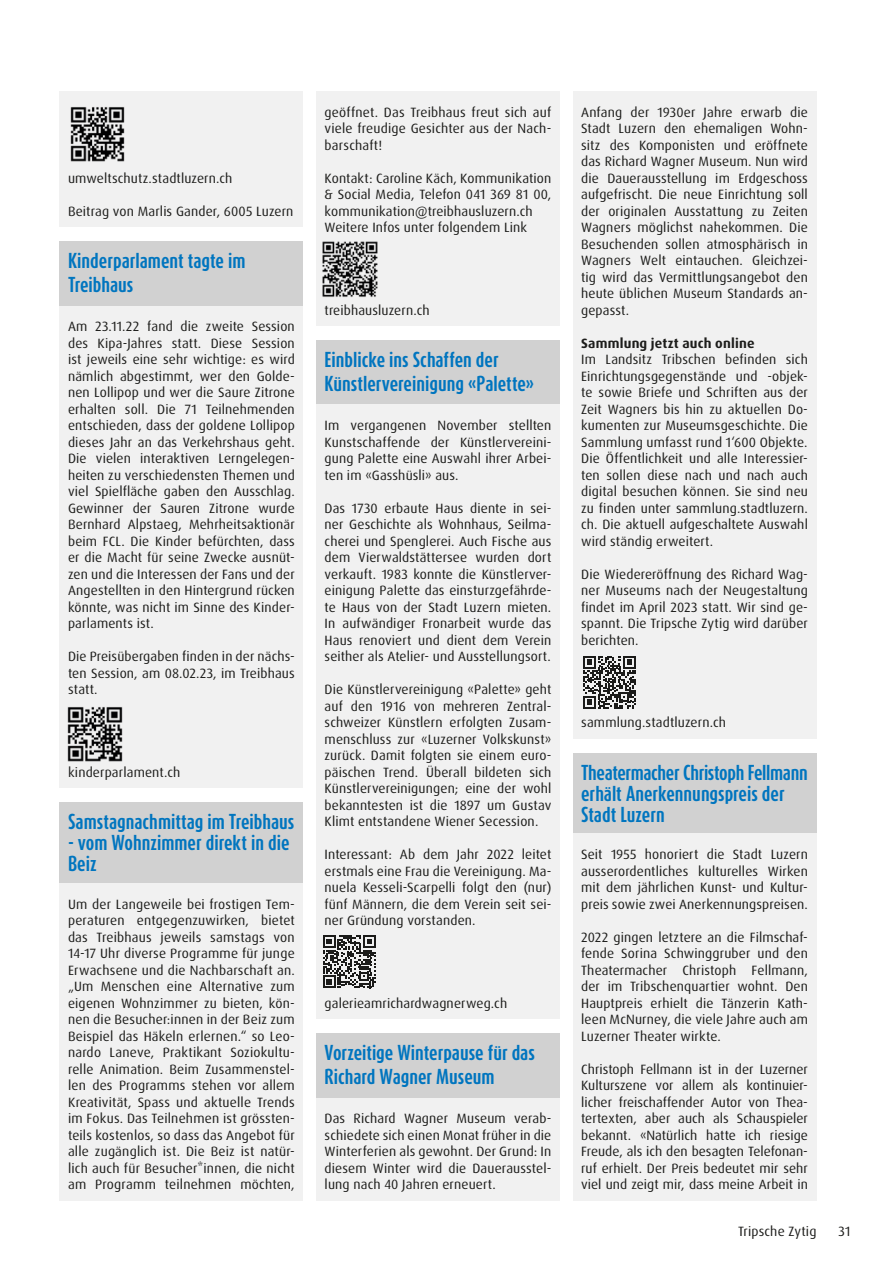
<style>
.page{position:relative;width:893px;height:1263px;background:#fff}
.page>*{position:absolute;margin:0;border:0;box-sizing:border-box;transform-origin:0 0}
.DN_Titel{font:700 18px/24px "Dax Compact Pro";color:#0075bf}
.DN_Grundtext{font:13.5px/16.5px "Dax Pro";letter-spacing:.01em;color:#1d1d1b;text-align:justify}
.DN_Grundtext-2{font:700 13.5px "Dax Pro";letter-spacing:.015em;color:#1d1d1b}
</style>
<div class="page">
<div style="left:60px;top:91px;width:243px;height:37px;background:#f1f1f1"></div>
<div style="left:60px;top:124px;width:243px;height:37px;background:#f1f1f1"></div>
<div style="left:60px;top:157px;width:243px;height:37px;background:#f1f1f1"></div>
<div style="left:60px;top:190px;width:243px;height:37px;background:#f1f1f1"></div>
<div style="left:60px;top:241px;width:243px;height:65px;background:#d1d1d1"></div>
<div style="left:60px;top:306px;width:243px;height:333px;background:#f1f1f1"></div>
<div style="left:60px;top:636px;width:243px;height:69px;background:#f1f1f1"></div>
<div style="left:60px;top:702px;width:243px;height:36px;background:#f1f1f1"></div>
<div style="left:60px;top:735px;width:243px;height:36px;background:#f1f1f1"></div>
<div style="left:60px;top:751px;width:243px;height:37px;background:#f1f1f1"></div>
<div style="left:60px;top:802px;width:243px;height:86px;background:#d1d1d1"></div>
<div style="left:60px;top:883px;width:243px;height:317px;background:#f1f1f1"></div>
<div style="left:316px;top:91px;width:244px;height:70px;background:#f1f1f1"></div>
<div style="left:316px;top:157px;width:244px;height:70px;background:#f1f1f1"></div>
<div style="left:316px;top:223px;width:244px;height:37px;background:#f1f1f1"></div>
<div style="left:316px;top:256px;width:244px;height:37px;background:#f1f1f1"></div>
<div style="left:316px;top:289px;width:244px;height:37px;background:#f1f1f1"></div>
<div style="left:316px;top:340px;width:244px;height:65px;background:#d1d1d1"></div>
<div style="left:316px;top:405px;width:244px;height:86px;background:#f1f1f1"></div>
<div style="left:316px;top:487px;width:244px;height:185px;background:#f1f1f1"></div>
<div style="left:316px;top:669px;width:244px;height:168px;background:#f1f1f1"></div>
<div style="left:316px;top:834px;width:244px;height:102px;background:#f1f1f1"></div>
<div style="left:316px;top:933px;width:244px;height:36px;background:#f1f1f1"></div>
<div style="left:316px;top:966px;width:244px;height:36px;background:#f1f1f1"></div>
<div style="left:316px;top:982px;width:244px;height:37px;background:#f1f1f1"></div>
<div style="left:316px;top:1033px;width:244px;height:65px;background:#d1d1d1"></div>
<div style="left:316px;top:1098px;width:244px;height:102px;background:#f1f1f1"></div>
<div style="left:573px;top:91px;width:243px;height:235px;background:#f1f1f1"></div>
<div style="left:573px;top:322px;width:243px;height:37px;background:#f1f1f1"></div>
<div style="left:573px;top:339px;width:243px;height:119px;background:#f1f1f1"></div>
<div style="left:573px;top:438px;width:243px;height:119px;background:#f1f1f1"></div>
<div style="left:573px;top:553px;width:243px;height:103px;background:#f1f1f1"></div>
<div style="left:573px;top:652px;width:243px;height:37px;background:#f1f1f1"></div>
<div style="left:573px;top:685px;width:243px;height:37px;background:#f1f1f1"></div>
<div style="left:573px;top:702px;width:243px;height:36px;background:#f1f1f1"></div>
<div style="left:573px;top:753px;width:243px;height:85px;background:#d1d1d1"></div>
<div style="left:573px;top:834px;width:243px;height:86px;background:#f1f1f1"></div>
<div style="left:573px;top:916px;width:243px;height:136px;background:#f1f1f1"></div>
<div style="left:573px;top:1048px;width:243px;height:152px;background:#f1f1f1"></div>
<img style="left:70px;top:107px;width:55px;height:55px">
<img style="left:67px;top:707px;width:56px;height:55px">
<img style="left:322px;top:241px;width:56px;height:56px">
<svg style="left:323px;top:935px;width:53px;height:53px"></svg>
<svg style="left:583px;top:656px;width:53px;height:53px"></svg>
<p class="DN_Grundtext" style="left:68px;top:170px;width:166px">umweltschutz.stadtluzern.ch</p>
<p class="DN_Grundtext" style="left:68px;top:203px;width:227px">Beitrag von Marlis Gander, 6005 Luzern</p>
<p class="DN_Titel" style="left:68px;top:249px;width:179px">Kinderparlament tagte im<br>Treibhaus</p>
<p class="DN_Grundtext" style="left:68px;top:318px;width:228px">Am 23.11.22 fand die zweite Session des Kipa-Jahres statt. Diese Session ist jeweils eine sehr wichtige: es wird nämlich abgestimmt, wer den Golde&shy;nen Lollipop und wer die Saure Zitrone erhalten soll. Die 71 Teilnehmenden entschieden, dass der goldene Lollipop dieses Jahr an das Verkehrshaus geht.<br>Die vielen interaktiven Lerngelegen&shy;heiten zu verschiedensten Themen und viel Spielfläche gaben den Ausschlag.<br>Gewinner der Sauren Zitrone wurde Bernhard Alpstaeg, Mehrheitsaktionär beim FCL. Die Kinder befürchten, dass er die Macht für seine Zwecke ausnüt&shy;zen und die Interessen der Fans und der Angestellten in den Hintergrund rücken könnte, was nicht im Sinne des Kinder&shy;parlaments ist.</p>
<p class="DN_Grundtext" style="left:68px;top:648px;width:228px">Die Preisübergaben finden in der nächs&shy;ten Session, am 08.02.23, im Treibhaus statt.</p>
<p class="DN_Grundtext" style="left:68px;top:764px;width:114px">kinderparlament.ch</p>
<p class="DN_Titel" style="left:68px;top:810px;width:228px">Samstagnachmittag im Treibhaus</p>
<p class="DN_Titel" style="left:68px;top:832px;width:223px;line-height:21px">- vom Wohnzimmer direkt in die<br>Beiz</p>
<p class="DN_Grundtext" style="left:68px;top:896px;width:228px">Um der Langeweile bei frostigen Tem&shy;peraturen entgegenzuwirken, bietet das Treibhaus jeweils samstags von 14-17 Uhr diverse Programme für junge Erwachsene und die Nachbarschaft an. „Um Menschen eine Alternative zum eigenen Wohnzimmer zu bieten, kön&shy;nen die Besucher:innen in der Beiz zum Beispiel das Häkeln erlernen.“ so Leo&shy;nardo Laneve, Praktikant Soziokultu&shy;relle Animation. Beim Zusammenstel&shy;len des Programms stehen vor allem Kreativität, Spass und aktuelle Trends im Fokus. Das Teilnehmen ist grössten&shy;teils kostenlos, so dass das Angebot für alle zugänglich ist. Die Beiz ist natür&shy;lich auch für Besucher*innen, die nicht am Programm teilnehmen möchten,</p>
<p class="DN_Grundtext" style="left:325px;top:104px;width:228px">geöffnet. Das Treibhaus freut sich auf viele freudige Gesichter aus der Nach&shy;barschaft!</p>
<p class="DN_Grundtext" style="left:325px;top:170px;width:228px">Kontakt: Caroline Käch, Kommunikation &amp; Social Media, Telefon 041 369 81 00, kommunikation@treibhausluzern.ch</p>
<p class="DN_Grundtext" style="left:325px;top:219px;width:204px">Weitere Infos unter folgendem Link</p>
<p class="DN_Grundtext" style="left:325px;top:302px;width:107px">treibhausluzern.ch</p>
<p class="DN_Titel" style="left:325px;top:348px;width:211px">Einblicke ins Schaffen der<br>Künstlervereinigung «Palette»</p>
<p class="DN_Grundtext" style="left:325px;top:417px;width:228px">Im vergangenen November stellten Kunstschaffende der Künstlervereini&shy;gung Palette eine Auswahl ihrer Arbei&shy;ten im «Gasshüsli» aus.</p>
<p class="DN_Grundtext" style="left:325px;top:500px;width:228px">Das 1730 erbaute Haus diente in sei&shy;ner Geschichte als Wohnhaus, Seilma&shy;cherei und Spenglerei. Auch Fische aus dem Vierwaldstättersee wurden dort verkauft. 1983 konnte die Künstlerver&shy;einigung Palette das einsturzgefährde&shy;te Haus von der Stadt Luzern mieten.<br>In aufwändiger Fronarbeit wurde das Haus renoviert und dient dem Verein seither als Atelier- und Ausstellungsort.</p>
<p class="DN_Grundtext" style="left:325px;top:681px;width:228px">Die Künstlervereinigung «Palette» geht auf den 1916 von mehreren Zentral&shy;schweizer Künstlern erfolgten Zusam&shy;menschluss zur «Luzerner Volkskunst» zurück. Damit folgten sie einem euro&shy;päischen Trend. Überall bildeten sich Künstlervereinigungen; eine der wohl bekanntesten ist die 1897 um Gustav Klimt entstandene Wiener Secession.</p>
<p class="DN_Grundtext" style="left:325px;top:846px;width:228px">Interessant: Ab dem Jahr 2022 leitet erstmals eine Frau die Vereinigung. Ma&shy;nuela Kesseli-Scarpelli folgt den (nur) fünf Männern, die dem Verein seit sei&shy;ner Gründung vorstanden.</p>
<p class="DN_Grundtext" style="left:325px;top:995px;width:184px">galerieamrichardwagnerweg.ch</p>
<p class="DN_Titel" style="left:325px;top:1041px;width:212px">Vorzeitige Winterpause für das<br>Richard Wagner Museum</p>
<p class="DN_Grundtext" style="left:325px;top:1110px;width:228px">Das Richard Wagner Museum verab&shy;schiedete sich einen Monat früher in die Winterferien als gewohnt. Der Grund: In diesem Winter wird die Dauerausstel&shy;lung nach 40 Jahren erneuert.</p>
<p class="DN_Grundtext" style="left:581px;top:104px;width:228px">Anfang der 1930er Jahre erwarb die Stadt Luzern den ehemaligen Wohn&shy;sitz des Komponisten und eröffnete das Richard Wagner Museum. Nun wird die Dauerausstellung im Erdgeschoss aufgefrischt. Die neue Einrichtung soll der originalen Ausstattung zu Zeiten Wagners möglichst nahekommen. Die Besuchenden sollen atmosphärisch in Wagners Welt eintauchen. Gleichzei&shy;tig wird das Vermittlungsangebot den heute üblichen Museum Standards an&shy;gepasst.</p>
<p class="DN_Grundtext-2" style="left:581px;top:334px;width:175px">Sammlung jetzt auch online</p>
<p class="DN_Grundtext" style="left:581px;top:351px;width:228px">Im Landsitz Tribschen befinden sich Einrichtungsgegenstände und -objek&shy;te sowie Briefe und Schriften aus der Zeit Wagners bis hin zu aktuellen Do&shy;kumenten zur Museumsgeschichte. Die Sammlung umfasst rund 1‘600 Objekte.</p>
<p class="DN_Grundtext" style="left:581px;top:450px;width:228px">Die Öffentlichkeit und alle Interessier&shy;ten sollen diese nach und nach auch digital besuchen können. Sie sind neu zu finden unter sammlung.stadtluzern. ch. Die aktuell aufgeschaltete Auswahl wird ständig erweitert.</p>
<p class="DN_Grundtext" style="left:581px;top:566px;width:228px">Die Wiedereröffnung des Richard Wag&shy;ner Museums nach der Neugestaltung findet im April 2023 statt. Wir sind ge&shy;spannt. Die Tripsche Zytig wird darüber berichten.</p>
<p class="DN_Grundtext" style="left:581px;top:714px;width:146px">sammlung.stadtluzern.ch</p>
<p class="DN_Titel" style="left:581px;top:762px;width:228px;line-height:21px">Theatermacher Christoph Fellmann erhält Anerkennungspreis der<br>Stadt Luzern</p>
<p class="DN_Grundtext" style="left:581px;top:846px;width:228px">Seit 1955 honoriert die Stadt Luzern ausserordentliches kulturelles Wirken mit dem jährlichen Kunst- und Kultur&shy;preis sowie zwei Anerkennungspreisen.</p>
<p class="DN_Grundtext" style="left:581px;top:929px;width:228px">2022 gingen letztere an die Filmschaf&shy;fende Sorina Schwinggruber und den Theatermacher Christoph Fellmann, der im Tribschenquartier wohnt. Den Hauptpreis erhielt die Tänzerin Kath&shy;leen McNurney, die viele Jahre auch am Luzerner Theater wirkte.</p>
<p class="DN_Grundtext" style="left:581px;top:1061px;width:228px">Christoph Fellmann ist in der Luzerner Kulturszene vor allem als kontinuier&shy;licher freischaffender Autor von Thea&shy;tertexten, aber auch als Schauspieler bekannt. «Natürlich hatte ich riesige Freude, als ich den besagten Telefonan&shy;ruf erhielt. Der Preis bedeutet mir sehr viel und zeigt mir, dass meine Arbeit in</p>
<p class="DN_Grundtext" style="left:738px;top:1223px;width:80px">Tripsche Zytig</p>
<p class="DN_Grundtext" style="left:838px;top:1223px;width:14px">31</p>
</div>
